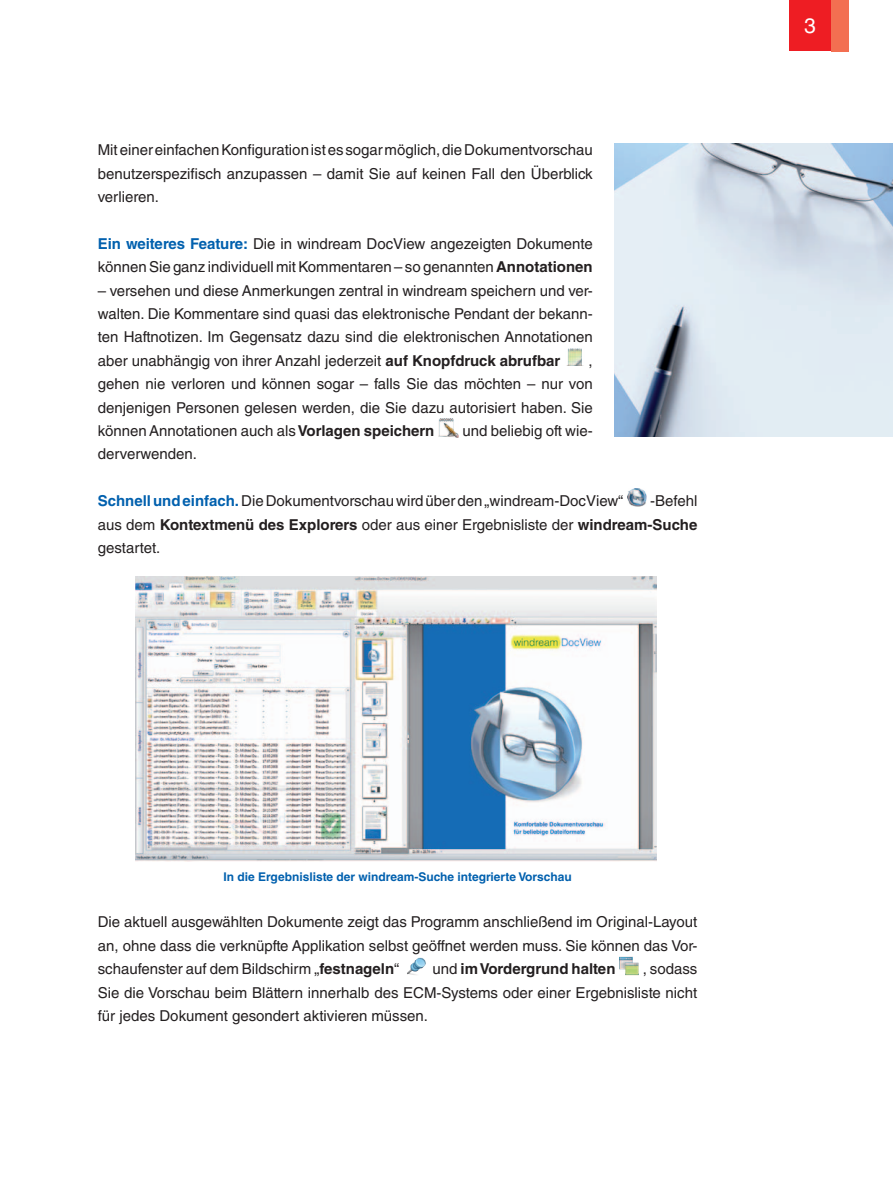
<style>
.page{position:relative;width:893px;height:1187px;background:#fff}
.page>*{position:absolute;margin:0;border:0;box-sizing:border-box;transform-origin:0 0}
.t1{font:21px "Helvetica LT Std";color:#fff}
.t2{font:15px/23.4px "Helvetica LT Std";color:#231f20;text-align:justify}
.t3{font:700 15px "Helvetica LT Std";color:#231f20}
.t4{font:700 12px "Helvetica LT Std";color:#0160ae}
.s1{font-weight:700;color:#0160ae}
.s2{font-weight:700}
.s3{font-weight:400}
</style>
<div class="page">
<div style="left:789px;top:0;width:42px;height:51px;background:#ee1d23"></div>
<div style="left:831px;top:0;width:17px;height:51px;background:#f36f51"></div>
<img style="left:566px;top:348px;width:18px;height:18px">
<img style="left:439px;top:418px;width:19px;height:19px">
<img style="left:627px;top:488px;width:19px;height:19px">
<img style="left:407px;top:957px;width:19px;height:18px">
<img style="left:620px;top:956px;width:18px;height:19px">
<img style="left:614px;top:144px;width:279px;height:292px">
<img style="left:136px;top:576px;width:520px;height:285px">
<p class="t2" style="left:98px;top:138px;width:496px">Mit einer einfachen Konfiguration ist es sogar möglich, die Dokumentvorschau benutzerspezifisch anzupassen – damit Sie auf keinen Fall den Überblick verlieren.</p>
<p class="t2" style="left:98px;top:232px;width:496px"><span class="s1">Ein weiteres Feature:</span> Die in windream DocView angezeigten Dokumente können Sie ganz individuell mit Kommentaren – so genannten <span class="s2">Annotationen</span></p>
<p class="t2" style="left:98px;top:279px;width:496px">– versehen und diese Anmerkungen zentral in windream speichern und ver&shy;walten. Die Kommentare sind quasi das elektronische Pendant der bekann&shy;ten Haftnotizen. Im Gegensatz dazu sind die elektronischen Annotationen aber unabhängig von ihrer Anzahl jederzeit <span class="s2">auf Knopfdruck abrufbar</span></p>
<p class="t2" style="left:98px;top:349px;width:496px;text-indent:491px">, gehen nie verloren und können sogar – falls Sie das möchten – nur von denjenigen Personen gelesen werden, die Sie dazu autorisiert haben. Sie können Annotationen auch als <span class="s2">Vorlagen speichern</span></p>
<p class="t2" style="left:463px;top:419px;width:132px">und beliebig oft wie-</p>
<p class="t2" style="left:98px;top:442px;width:101px">derverwenden.</p>
<p class="t2" style="left:98px;top:489px;width:527px"><span class="s1">Schnell und einfach.</span> Die Dokumentvorschau wird über den „windream-DocView“</p>
<p class="t2" style="left:98px;top:489px;width:601px;text-indent:552px">-Befehl aus dem <span class="s2">Kontextmenü des Explorers</span> oder aus einer Ergebnisliste der <span class="s2">windream-Suche </span>gestartet.</p>
<h1 class="t1" style="left:804px;top:13px;width:13px">3</h1>
<p class="t4" style="left:223px;top:869px;width:350px">In die Ergebnisliste der windream-Suche integrierte Vorschau</p>
<p class="t2" style="left:98px;top:910px;width:601px">Die aktuell ausgewählten Dokumente zeigt das Programm anschließend im Original-Layout an, ohne dass die verknüpfte Applikation selbst geöffnet werden muss. Sie können das Vor&shy;schaufenster auf dem Bildschirm „<span class="s2">festnageln</span>“</p>
<p class="t3" style="left:432px;top:959px;width:184px"><span class="s3">und</span> im Vordergrund halten</p>
<p class="t2" style="left:98px;top:957px;width:601px;text-indent:545px">, sodass Sie die Vorschau beim Blättern innerhalb des ECM-Systems oder einer Ergebnisliste nicht für jedes Dokument gesondert aktivieren müssen.</p>
</div>
